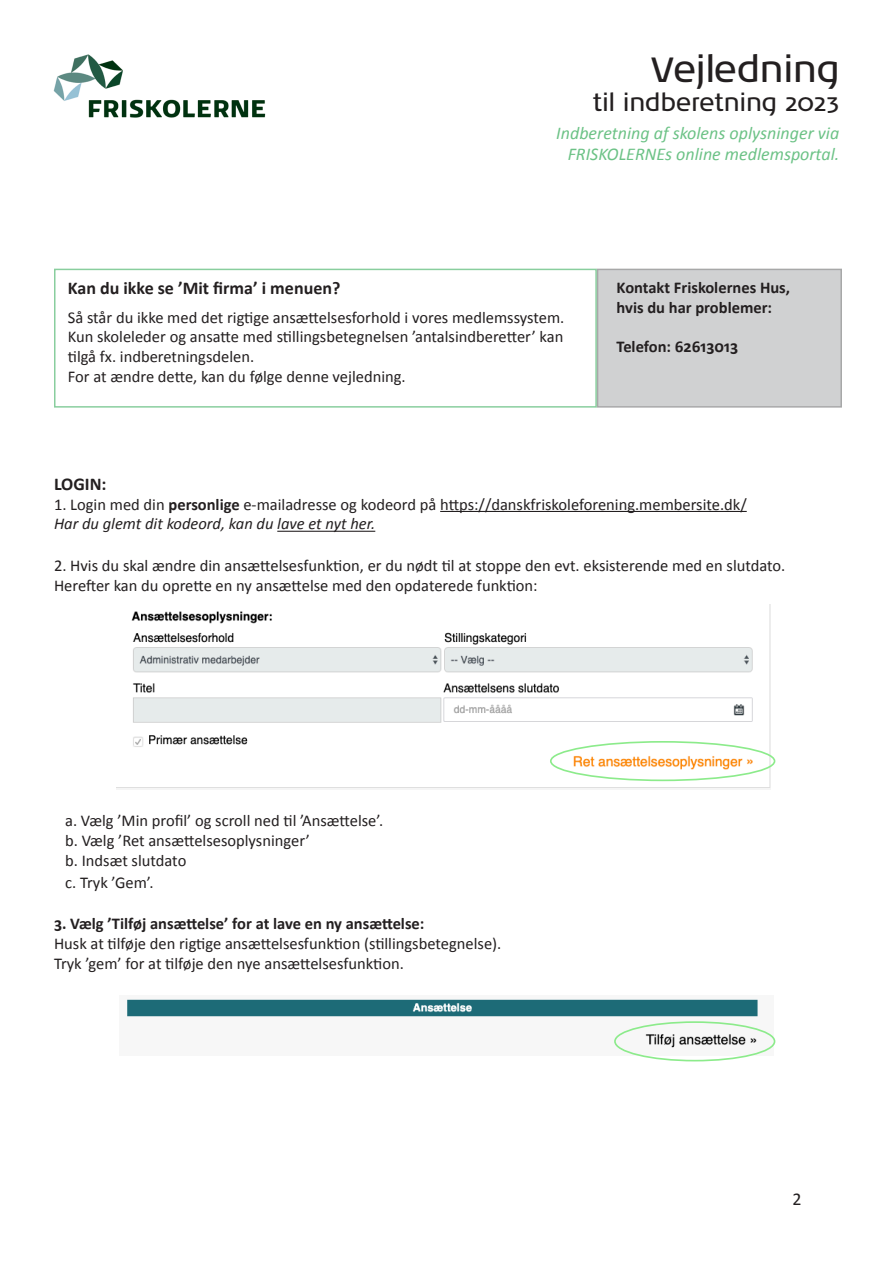
<style>
.page{position:relative;width:893px;height:1263px;background:#fff}
.page>*{position:absolute;margin:0;border:0;box-sizing:border-box;transform-origin:0 0}
.t1{font:36px "Noa LT Pro";letter-spacing:.01em;color:#231f20}
.t2{font:24px "Noa LT Pro";letter-spacing:.005em;color:#231f20}
.t3{font:italic 18px/21.6px "Calibri";color:#6cc286;text-align:right}
.t4{font:700 18px "Calibri";color:#231f20}
.t5{font:18px "Calibri";color:#231f20}
.t6{font:16.5px/19.8px "Calibri";color:#231f20}
.t7{font:700 16.5px "Calibri";color:#231f20}
.t8{font:italic 16.5px "Calibri";color:#231f20}
.s1{font-weight:700}
</style>
<div class="page">
<div style="left:597px;top:269px;width:245px;height:139px;background:#d0d1d2"></div>
<hr style="left:440px;top:511px;width:307px;height:1px;background:#231f20">
<hr style="left:277px;top:531px;width:98px;height:1px;background:#231f20">
<img style="left:116px;top:605px;width:654px;height:183px">
<div style="left:550px;top:741px;width:225px;height:40px;border:2px solid #8ceb8b;border-radius:50%"></div>
<img style="left:127px;top:999px;width:646px;height:57px">
<div style="left:614px;top:1021px;width:161px;height:40px;border:2px solid #8ceb8b;border-radius:50%"></div>
<img style="left:53px;top:54px;width:213px;height:64px">
<div style="left:54px;top:269px;width:543px;height:139px;border:2px solid #6cc286"></div>
<p class="t1" style="left:651px;top:45px;width:190px">Vejledning</p>
<p class="t2" style="left:593px;top:86px;width:248px">til indberetning 2023</p>
<p class="t3" style="left:556px;top:121px;width:285px">Indberetning af skolens oplysninger via<br>FRISKOLERNEs online medlemsportal.</p>
<p class="t4" style="left:68px;top:277px;width:274px">Kan du ikke se ’Mit firma’ i menuen?</p>
<p class="t6" style="left:68px;top:306px;width:498px">Så står du ikke med det rigtige ansættelsesforhold i vores medlemssystem.</p>
<p class="t6" style="left:68px;top:326px;width:497px">Kun skoleleder og ansatte med stillingsbetegnelsen ’antalsindberetter’ kan tilgå fx. indberetningsdelen.</p>
<p class="t6" style="left:68px;top:366px;width:339px">For at ændre dette, kan du følge denne vejledning.</p>
<p class="t7" style="left:617px;top:277px;width:175px">Kontakt Friskolernes Hus,</p>
<p class="t7" style="left:617px;top:297px;width:157px">hvis du har problemer:</p>
<p class="t7" style="left:617px;top:336px;width:123px">Telefon: 62613013</p>
<p class="t4" style="left:54px;top:473px;width:54px">LOGIN:</p>
<p class="t6" style="left:54px;top:493px;width:694px">1. Login med din <span class="s1">personlige</span> e-mailadresse og kodeord på https://danskfriskoleforening.membersite.dk/</p>
<p class="t8" style="left:54px;top:514px;width:323px">Har du glemt dit kodeord, kan du lave et nyt her.</p>
<p class="t6" style="left:54px;top:555px;width:733px">2. Hvis du skal ændre din ansættelsesfunktion, er du nødt til at stoppe den evt. eksisterende med en slutdato.<br>Herefter kan du oprette en ny ansættelse med den opdaterede funktion:</p>
<p class="t6" style="left:65px;top:810px;width:319px">a. Vælg ’Min profil’ og scroll ned til ’Ansættelse’.</p>
<p class="t6" style="left:65px;top:830px;width:246px">b. Vælg ’Ret ansættelsesoplysninger’</p>
<p class="t6" style="left:65px;top:850px;width:123px">b. Indsæt slutdato</p>
<p class="t6" style="left:65px;top:871px;width:90px">c. Tryk ’Gem’.</p>
<p class="t6" style="left:54px;top:913px;width:449px"><span class="s1">3. Vælg ’Tilføj ansættelse’ for at lave en ny ansættelse:<br></span>Husk at tilføje den rigtige ansættelsesfunktion (stillingsbetegnelse).</p>
<p class="t6" style="left:54px;top:952px;width:351px">Tryk ’gem’ for at tilføje den nye ansættelsesfunktion.</p>
<p class="t5" style="left:792px;top:1188px;width:11px">2</p>
</div>
